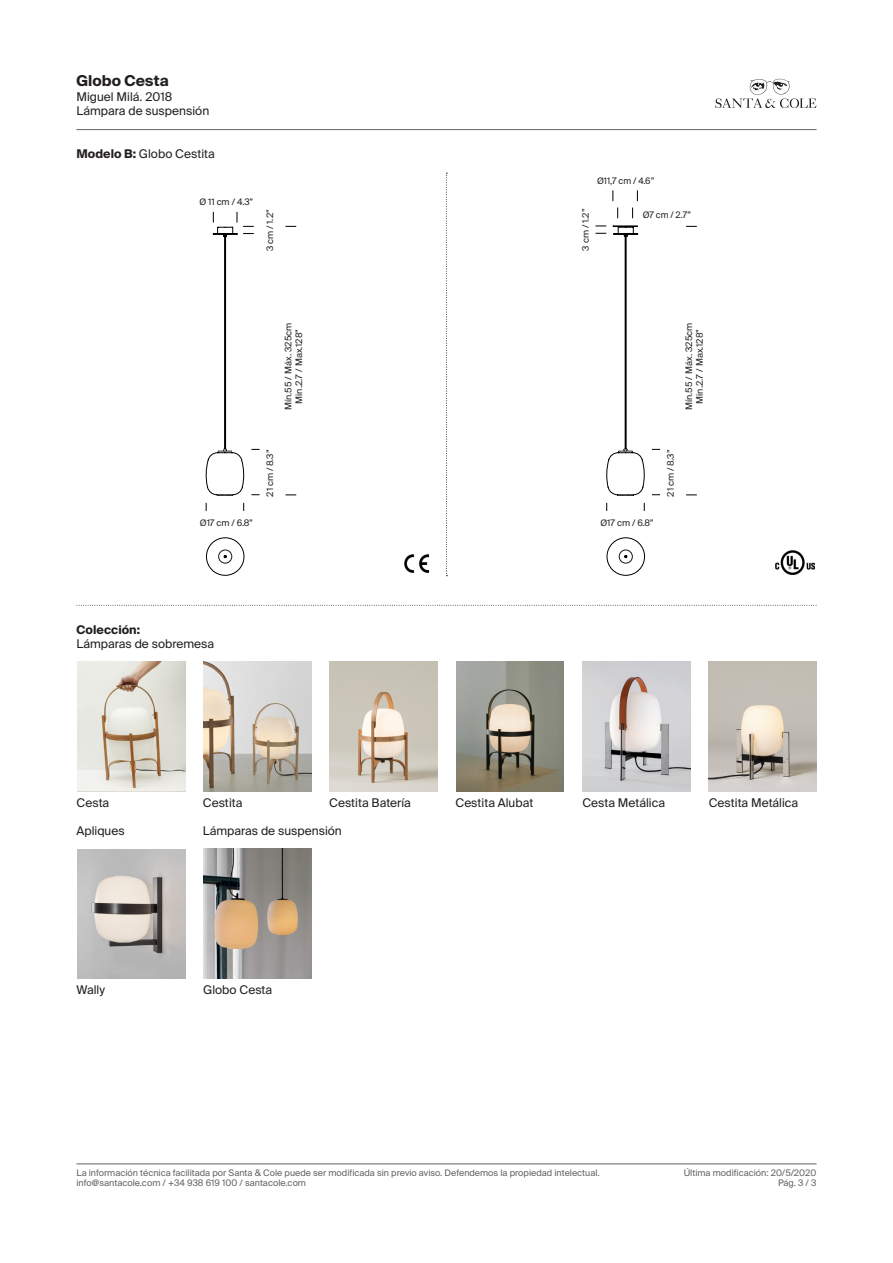
<style>
.page{position:relative;width:893px;height:1263px;background:#fff}
.page>*{position:absolute;margin:0;border:0;box-sizing:border-box;transform-origin:0 0}
.t1{font:700 15px "Suisse Intl";color:#231f20}
.t2{font:12px/14.4px "Suisse Intl";color:#231f20}
.t3{font:700 12px "Suisse Intl";color:#231f20}
.t4{font:9px "Suisse Intl";color:#636366}
.COTA{font:9px "Suisse Intl";color:#231f20}
.s1{font-weight:700}
</style>
<div class="page">
<svg style="left:715px;top:79px;width:101px;height:29px"></svg>
<hr style="left:77px;top:129px;width:739px;height:1px;background:#636366">
<hr style="left:77px;top:1163px;width:739px;height:1px;background:#636366">
<svg style="left:77px;top:605px;width:740px;height:1px"></svg>
<svg style="left:446px;top:173px;width:1px;height:403px"></svg>
<img style="left:776px;top:551px;width:38px;height:23px">
<img style="left:404px;top:554px;width:25px;height:18px">
<svg style="left:206px;top:537px;width:38px;height:39px"></svg>
<div style="left:218px;top:550px;width:14px;height:13px;border:1px solid #1a171c;border-radius:50%"></div>
<svg style="left:205px;top:212px;width:55px;height:284px"></svg>
<svg style="left:607px;top:537px;width:38px;height:39px"></svg>
<div style="left:619px;top:550px;width:13px;height:13px;border:1px solid #1a171c;border-radius:50%"></div>
<svg style="left:596px;top:226px;width:49px;height:270px"></svg>
<img style="left:78px;top:661px;width:107px;height:130px">
<img style="left:203px;top:662px;width:108px;height:129px">
<img style="left:582px;top:662px;width:108px;height:129px">
<img style="left:78px;top:849px;width:107px;height:129px">
<img style="left:203px;top:849px;width:109px;height:129px">
<img style="left:330px;top:662px;width:107px;height:129px">
<img style="left:709px;top:662px;width:107px;height:129px">
<img style="left:456px;top:662px;width:108px;height:129px">
<h1 class="t1" style="left:77px;top:72px;width:94px">Globo Cesta</h1>
<h2 class="t2" style="left:77px;top:89px;width:134px">Miguel Milá. 2018<br>Lámpara de suspensión</h2>
<p class="t2" style="left:77px;top:147px;width:140px"><span class="s1">Modelo B:</span> Globo Cestita</p>
<p class="COTA" style="left:199px;top:197px;width:55px">Ø 11 cm / 4.3”</p>
<p class="COTA" style="left:265px;top:251px;width:43px;rotate:-90deg">3 cm / 1.2”</p>
<p class="COTA" style="left:283px;top:410px;width:89px;rotate:-90deg">Mín.55 / Máx. 325cm</p>
<p class="COTA" style="left:294px;top:404px;width:76px;rotate:-90deg">Min.2.7 / Max.128”</p>
<p class="COTA" style="left:200px;top:518px;width:54px">Ø17 cm / 6.8”</p>
<p class="COTA" style="left:265px;top:497px;width:48px;rotate:-90deg">21 cm / 8.3”</p>
<p class="t3" style="left:77px;top:622px;width:65px">Colección:</p>
<p class="t2" style="left:77px;top:637px;width:139px">Lámparas de sobremesa</p>
<p class="COTA" style="left:580px;top:251px;width:43px;rotate:-90deg">3 cm / 1.2”</p>
<p class="COTA" style="left:597px;top:176px;width:59px">Ø11,7 cm / 4.6”</p>
<p class="COTA" style="left:643px;top:209px;width:50px">Ø7 cm / 2.7”</p>
<p class="COTA" style="left:684px;top:410px;width:89px;rotate:-90deg">Mín.55 / Máx. 325cm</p>
<p class="COTA" style="left:694px;top:404px;width:76px;rotate:-90deg">Min.2.7 / Max.128”</p>
<p class="COTA" style="left:600px;top:518px;width:54px">Ø17 cm / 6.8”</p>
<p class="COTA" style="left:665px;top:497px;width:48px;rotate:-90deg">21 cm / 8.3”</p>
<p class="t2" style="left:77px;top:795px;width:34px">Cesta</p>
<p class="t2" style="left:203px;top:795px;width:41px">Cestita</p>
<p class="t2" style="left:329px;top:795px;width:83px">Cestita Batería</p>
<p class="t2" style="left:455px;top:795px;width:79px">Cestita Alubat</p>
<p class="t2" style="left:582px;top:795px;width:84px">Cesta Metálica</p>
<p class="t2" style="left:709px;top:795px;width:91px">Cestita Metálica</p>
<p class="t2" style="left:77px;top:824px;width:50px">Apliques</p>
<p class="t2" style="left:203px;top:824px;width:141px">Lámparas de suspensión</p>
<p class="t2" style="left:77px;top:982px;width:30px">Wally</p>
<p class="t2" style="left:203px;top:982px;width:71px">Globo Cesta</p>
<p class="t4" style="left:77px;top:1167px;width:525px">La información técnica facilitada por Santa &amp; Cole puede ser modificada sin previo aviso. Defendemos la propiedad intelectual.</p>
<p class="t4" style="left:684px;top:1167px;width:134px">Última modificación: 20/5/2020</p>
<p class="t4" style="left:77px;top:1178px;width:231px">info@santacole.com / +34 938 619 100 / santacole.com</p>
<p class="t4" style="left:778px;top:1178px;width:40px">Pág. 3 / 3</p>
</div>
